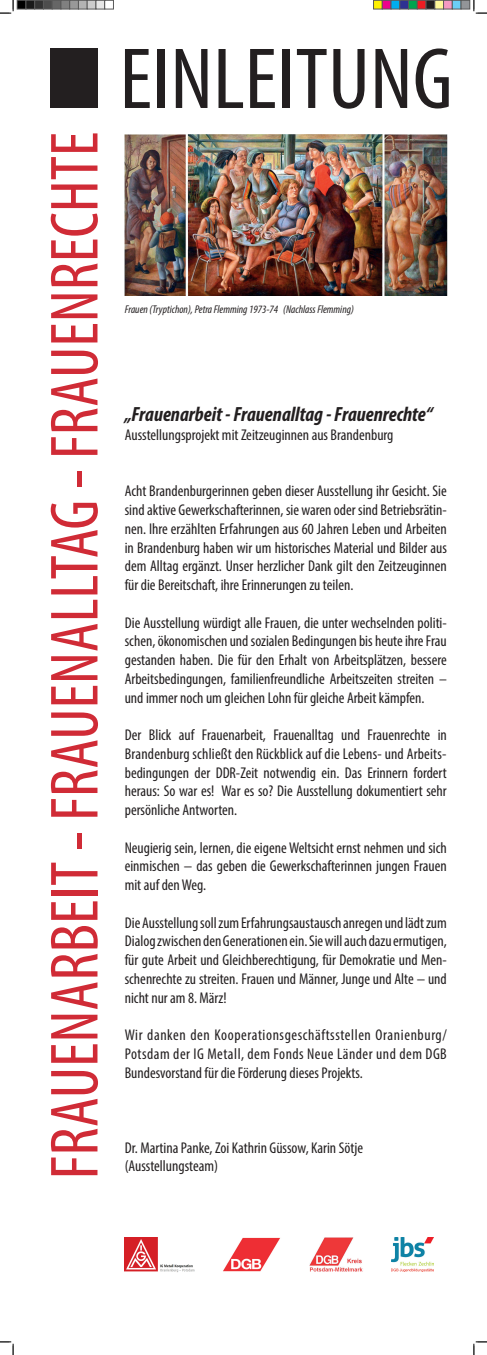
<style>
.page{position:relative;width:487px;height:1355px;background:#fff}
.page>*{position:absolute;margin:0;border:0;box-sizing:border-box;transform-origin:0 0}
.t1{font:condensed 87.5px "Myriad Pro";color:#231f20;scale:1.05 1}
.t2{font:condensed 68.75px "Myriad Pro";color:#d02b36}
.t3{font:italic 700 condensed 20.62px "Myriad Pro";color:#231f20}
.t4{font:condensed 15.62px/18.8px "Myriad Pro";color:#231f20;text-align:justify}
.t5{font:italic condensed 11.25px "Myriad Pro";color:#231f20}
</style>
<div class="page">
<div style="left:50px;top:49px;width:48px;height:59px;background:#231f20"></div>
<img style="left:125px;top:135px;width:322px;height:160px">
<img style="left:223px;top:1237px;width:57px;height:35px">
<img style="left:125px;top:1238px;width:70px;height:35px">
<img style="left:310px;top:1237px;width:53px;height:35px">
<img style="left:392px;top:1238px;width:41px;height:34px">
<svg style="left:0;top:0;width:14px;height:14px"></svg>
<svg style="left:0;top:1341px;width:14px;height:14px"></svg>
<svg style="left:473px;top:0;width:14px;height:14px"></svg>
<svg style="left:473px;top:1341px;width:14px;height:14px"></svg>
<div style="left:17px;top:0;width:9px;height:9px;background:#000"></div>
<div style="left:17px;top:0;width:9px;height:9px;border:1px solid #595959"></div>
<div style="left:26px;top:0;width:9px;height:9px;background:#1a1a1a"></div>
<div style="left:26px;top:0;width:9px;height:9px;border:1px solid #595959"></div>
<div style="left:35px;top:0;width:8px;height:9px;background:#333"></div>
<div style="left:34px;top:0;width:10px;height:9px;border:1px solid #595959"></div>
<div style="left:43px;top:0;width:9px;height:9px;background:#4d4d4d"></div>
<div style="left:43px;top:0;width:9px;height:9px;border:1px solid #595959"></div>
<div style="left:52px;top:0;width:9px;height:9px;background:#666"></div>
<div style="left:52px;top:0;width:9px;height:9px;border:1px solid #595959"></div>
<div style="left:61px;top:0;width:9px;height:9px;background:#808080"></div>
<div style="left:61px;top:0;width:9px;height:9px;border:1px solid #595959"></div>
<div style="left:70px;top:0;width:8px;height:9px;background:#999"></div>
<div style="left:69px;top:0;width:10px;height:9px;border:1px solid #595959"></div>
<div style="left:78px;top:0;width:9px;height:9px;background:#b3b3b3"></div>
<div style="left:78px;top:0;width:10px;height:9px;border:1px solid #595959"></div>
<div style="left:87px;top:0;width:9px;height:9px;background:#ccc"></div>
<div style="left:87px;top:0;width:9px;height:9px;border:1px solid #595959"></div>
<div style="left:96px;top:0;width:9px;height:9px;background:#e6e6e6"></div>
<div style="left:96px;top:0;width:9px;height:9px;border:1px solid #595959"></div>
<div style="left:104px;top:0;width:10px;height:9px;border:1px solid #595959"></div>
<div style="left:373px;top:0;width:9px;height:9px;background:#fff101"></div>
<div style="left:373px;top:0;width:10px;height:9px;border:1px solid #595959"></div>
<div style="left:382px;top:0;width:9px;height:9px;background:#ed028c"></div>
<div style="left:382px;top:0;width:9px;height:9px;border:1px solid #595959"></div>
<div style="left:391px;top:0;width:9px;height:9px;background:#00aeef"></div>
<div style="left:391px;top:0;width:9px;height:9px;border:1px solid #595959"></div>
<div style="left:400px;top:0;width:8px;height:9px;background:#2e3092"></div>
<div style="left:399px;top:0;width:10px;height:9px;border:1px solid #595959"></div>
<div style="left:408px;top:0;width:9px;height:9px;background:#00a54f"></div>
<div style="left:408px;top:0;width:10px;height:9px;border:1px solid #595959"></div>
<div style="left:417px;top:0;width:9px;height:9px;background:#ee1d23"></div>
<div style="left:417px;top:0;width:9px;height:9px;border:1px solid #595959"></div>
<div style="left:426px;top:0;width:9px;height:9px;background:#231f20"></div>
<div style="left:426px;top:0;width:9px;height:9px;border:1px solid #595959"></div>
<div style="left:435px;top:0;width:8px;height:9px;background:#fff79a"></div>
<div style="left:434px;top:0;width:10px;height:9px;border:1px solid #595959"></div>
<div style="left:443px;top:0;width:9px;height:9px;background:#f499c2"></div>
<div style="left:443px;top:0;width:10px;height:9px;border:1px solid #595959"></div>
<div style="left:452px;top:0;width:9px;height:9px;background:#6bcff6"></div>
<div style="left:452px;top:0;width:9px;height:9px;border:1px solid #595959"></div>
<div style="left:461px;top:0;width:9px;height:9px;background:#939598"></div>
<div style="left:461px;top:0;width:9px;height:9px;border:1px solid #595959"></div>
<h2 class="t2" style="left:33px;top:1179px;width:1049px;rotate:-90deg">FRAUENARBEIT - FRAUENALLTAG - FRAUENRECHTE</h2>
<h1 class="t1" style="left:119px;top:26px;width:319px">EINLEITUNG</h1>
<p class="t5" style="left:125px;top:302px;width:231px">Frauen (Tryptichon), Petra Flemming 1973-74 (Nachlass Flemming)</p>
<h3 class="t3" style="left:125px;top:402px;width:309px">„Frauenarbeit - Frauenalltag - Frauenrechte“</h3>
<p class="t4" style="left:125px;top:425px;width:270px">Ausstellungsprojekt mit Zeitzeuginnen aus Brandenburg</p>
<p class="t4" style="left:125px;top:482px;width:324px">Acht Brandenburgerinnen geben dieser Ausstellung ihr Gesicht. Sie sind aktive Gewerkschafterinnen, sie waren oder sind Betriebsrätin&shy;nen. Ihre erzählten Erfahrungen aus 60 Jahren Leben und Arbeiten in Brandenburg haben wir um historisches Material und Bilder aus dem Alltag ergänzt. Unser herzlicher Dank gilt den Zeitzeuginnen für die Bereitschaft, ihre Erinnerungen zu teilen.</p>
<p class="t4" style="left:125px;top:613px;width:324px">Die Ausstellung würdigt alle Frauen, die unter wechselnden politi&shy;schen, ökonomischen und sozialen Bedingungen bis heute ihre Frau gestanden haben. Die für den Erhalt von Arbeitsplätzen, bessere Arbeitsbedingungen, familienfreundliche Arbeitszeiten streiten – und immer noch um gleichen Lohn für gleiche Arbeit kämpfen.</p>
<p class="t4" style="left:125px;top:725px;width:324px">Der Blick auf Frauenarbeit, Frauenalltag und Frauenrechte in Brandenburg schließt den Rückblick auf die Lebens- und Arbeits&shy;bedingungen der DDR-Zeit notwendig ein. Das Erinnern fordert heraus: So war es! War es so? Die Ausstellung dokumentiert sehr persönliche Antworten.</p>
<p class="t4" style="left:125px;top:838px;width:324px">Neugierig sein, lernen, die eigene Weltsicht ernst nehmen und sich einmischen – das geben die Gewerkschafterinnen jungen Frauen mit auf den Weg.</p>
<p class="t4" style="left:125px;top:913px;width:324px">Die Ausstellung soll zum Erfahrungsaustausch anregen und lädt zum Dialog zwischen den Generationen ein. Sie will auch dazu ermutigen, für gute Arbeit und Gleichberechtigung, für Demokratie und Men&shy;schenrechte zu streiten. Frauen und Männer, Junge und Alte – und nicht nur am 8. März!</p>
<p class="t4" style="left:125px;top:1025px;width:324px">Wir danken den Kooperationsgeschäftsstellen Oranienburg/ Potsdam der IG Metall, dem Fonds Neue Länder und dem DGB Bundesvorstand für die Förderung dieses Projekts.</p>
<p class="t4" style="left:125px;top:1138px;width:240px">Dr. Martina Panke, Zoi Kathrin Güssow, Karin Sötje</p>
<p class="t4" style="left:125px;top:1157px;width:95px">(Ausstellungsteam)</p>
</div>
